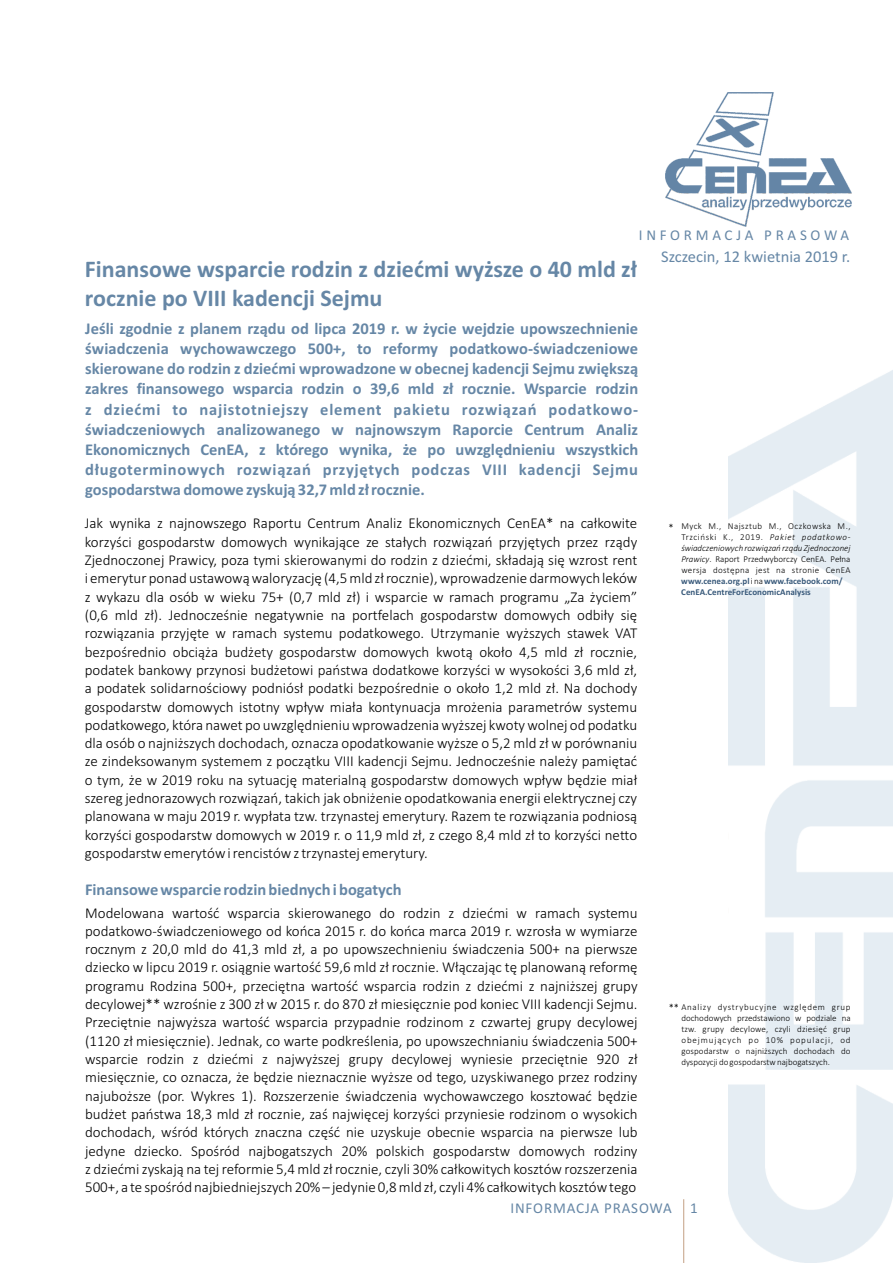
<style>
.page{position:relative;width:893px;height:1263px;background:#fff}
.page>*{position:absolute;margin:0;border:0;box-sizing:border-box;transform-origin:0 0}
.t1{font:700 24px/29.2px "Calibri";color:#6687a6}
.t2{font:700 16.5px/20.1px "Calibri";color:#6687a6;text-align:justify}
.t3{font:16.5px "Calibri";color:#6687a6}
.t4{font:300 15px/18.3px "Calibri";color:#000;text-align:justify}
.t5{font:15px "Calibri";letter-spacing:.25em;color:#6687a6}
.t6{font:15px "Calibri";letter-spacing:.055em;color:#6687a6}
.t7{font:15px "Calibri";letter-spacing:.135em;color:#6687a6}
.t8{font:300 9px/10.9px "Calibri";letter-spacing:.04em;color:#000}
.t9{font:300 9px/10.9px "Calibri";letter-spacing:.015em;color:#000;text-align:justify}
.s1{font-size:10.5px}
.s2{font-style:italic}
.s3{font-weight:700;color:#38597a}
</style>
<div class="page">
<img style="left:728px;top:370px;width:165px;height:893px">
<hr style="left:683px;top:1199px;width:1px;height:64px;background:#c7a68c">
<img style="left:666px;top:93px;width:185px;height:133px">
<p class="t5" style="left:639px;top:229px;width:212px">INFORMACJA PRASOWA</p>
<h1 class="t1" style="left:85px;top:256px;width:554px">Finansowe wsparcie rodzin z dziećmi wyższe o 40 mld zł rocznie po VIII kadencji Sejmu</h1>
<p class="t2" style="left:85px;top:320px;width:554px">Jeśli zgodnie z planem rządu od lipca 2019 r. w życie wejdzie upowszechnienie świadczenia wychowawczego 500+, to reformy podatkowo-świadczeniowe skierowane do rodzin z dziećmi wprowadzone w obecnej kadencji Sejmu zwiększą zakres finansowego wsparcia rodzin o 39,6 mld zł rocznie. Wsparcie rodzin z dziećmi to najistotniejszy element pakietu rozwiązań podatkowo&shy;świadczeniowych analizowanego w najnowszym Raporcie Centrum Analiz Ekonomicznych CenEA, z którego wynika, że po uwzględnieniu wszystkich długoterminowych rozwiązań przyjętych podczas VIII kadencji Sejmu gospodarstwa domowe zyskują 32,7 mld zł rocznie.</p>
<p class="t3" style="left:661px;top:250px;width:191px">Szczecin, 12 kwietnia 2019 r.</p>
<p class="t4" style="left:85px;top:515px;width:554px">Jak wynika z najnowszego Raportu Centrum Analiz Ekonomicznych CenEA* na całkowite korzyści gospodarstw domowych wynikające ze stałych rozwiązań przyjętych przez rządy Zjednoczonej Prawicy, poza tymi skierowanymi do rodzin z dziećmi, składają się wzrost rent i emerytur ponad ustawową waloryzację (4,5 mld zł rocznie), wprowadzenie darmowych leków z wykazu dla osób w wieku 75+ (0,7 mld zł) i wsparcie w ramach programu „Za życiem” (0,6 mld zł). Jednocześnie negatywnie na portfelach gospodarstw domowych odbiły się rozwiązania przyjęte w ramach systemu podatkowego. Utrzymanie wyższych stawek VAT bezpośrednio obciąża budżety gospodarstw domowych kwotą około 4,5 mld zł rocznie, podatek bankowy przynosi budżetowi państwa dodatkowe korzyści w wysokości 3,6 mld zł, a podatek solidarnościowy podniósł podatki bezpośrednie o około 1,2 mld zł. Na dochody gospodarstw domowych istotny wpływ miała kontynuacja mrożenia parametrów systemu podatkowego, która nawet po uwzględnieniu wprowadzenia wyższej kwoty wolnej od podatku dla osób o najniższych dochodach, oznacza opodatkowanie wyższe o 5,2 mld zł w porównaniu ze zindeksowanym systemem z początku VIII kadencji Sejmu. Jednocześnie należy pamiętać o tym, że w 2019 roku na sytuację materialną gospodarstw domowych wpływ będzie miał szereg jednorazowych rozwiązań, takich jak obniżenie opodatkowania energii elektrycznej czy planowana w maju 2019 r. wypłata tzw. trzynastej emerytury. Razem te rozwiązania podniosą korzyści gospodarstw domowych w 2019 r. o 11,9 mld zł, z czego 8,4 mld zł to korzyści netto gospodarstw emerytów i rencistów z trzynastej emerytury.</p>
<p class="t8" style="left:681px;top:522px;width:171px;text-indent:-13px"><span class="s1">*</span> Myck M., Najsztub M., Oczkowska M., Trzciński K., 2019. <span class="s2">Pakiet podatkowo&shy;świadczeniowych rozwiązań rządu Zjednoczonej Prawicy</span>. Raport Przedwyborczy CenEA. Pełna wersja dostępna jest na stronie CenEA <span class="s3">www.cenea.org.pl</span> i na <span class="s3">www.facebook.com/ CenEA.CentreForEconomicAnalysis</span></p>
<p class="t2" style="left:85px;top:881px;width:318px">Finansowe wsparcie rodzin biednych i bogatych</p>
<p class="t4" style="left:85px;top:905px;width:554px">Modelowana wartość wsparcia skierowanego do rodzin z dziećmi w ramach systemu podatkowo-świadczeniowego od końca 2015 r. do końca marca 2019 r. wzrosła w wymiarze rocznym z 20,0 mld do 41,3 mld zł, a po upowszechnieniu świadczenia 500+ na pierwsze dziecko w lipcu 2019 r. osiągnie wartość 59,6 mld zł rocznie. Włączając tę planowaną reformę programu Rodzina 500+, przeciętna wartość wsparcia rodzin z dziećmi z najniższej grupy decylowej** wzrośnie z 300 zł w 2015 r. do 870 zł miesięcznie pod koniec VIII kadencji Sejmu.<br>Przeciętnie najwyższa wartość wsparcia przypadnie rodzinom z czwartej grupy decylowej (1120 zł miesięcznie). Jednak, co warte podkreślenia, po upowszechnianiu świadczenia 500+ wsparcie rodzin z dziećmi z najwyższej grupy decylowej wyniesie przeciętnie 920 zł miesięcznie, co oznacza, że będzie nieznacznie wyższe od tego, uzyskiwanego przez rodziny najuboższe (por. Wykres 1). Rozszerzenie świadczenia wychowawczego kosztować będzie budżet państwa 18,3 mld zł rocznie, zaś najwięcej korzyści przyniesie rodzinom o wysokich dochodach, wśród których znaczna część nie uzyskuje obecnie wsparcia na pierwsze lub jedyne dziecko. Spośród najbogatszych 20% polskich gospodarstw domowych rodziny z dziećmi zyskają na tej reformie 5,4 mld zł rocznie, czyli 30% całkowitych kosztów rozszerzenia 500+, a te spośród najbiedniejszych 20% – jedynie 0,8 mld zł, czyli 4% całkowitych kosztów tego</p>
<p class="t9" style="left:681px;top:1002px;width:171px;text-indent:-13px"><span class="s1">**</span> Analizy dystrybucyjne względem grup dochodowych przedstawiono w podziale na tzw. grupy decylowe, czyli dziesięć grup obejmujących po 10% populacji, od gospodarstw o najniższych dochodach do dyspozycji do gospodarstw najbogatszych.</p>
<p class="t6" style="left:510px;top:1202px;width:163px">INFORMACJA PRASOWA</p>
<p class="t7" style="left:690px;top:1202px;width:9px">1</p>
</div>
